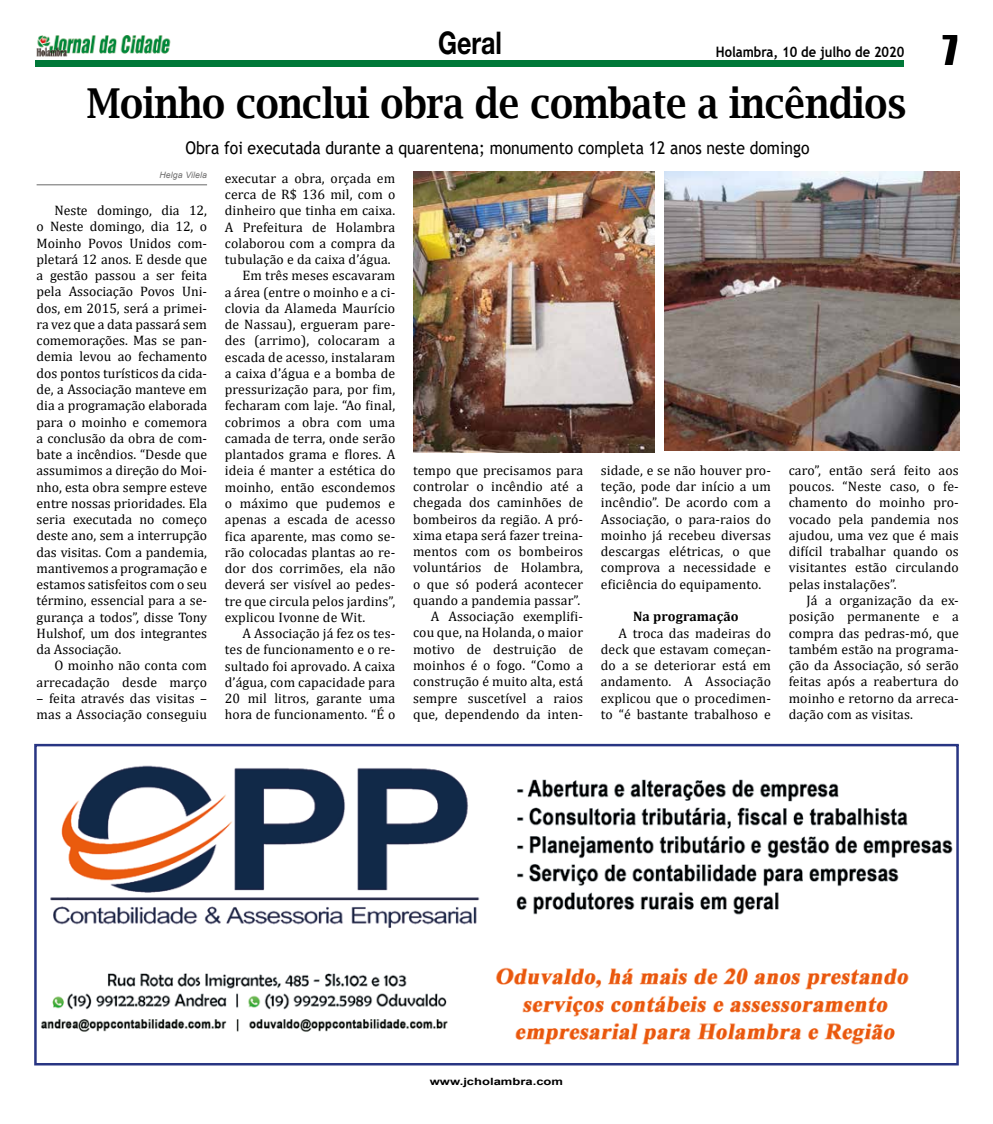
<style>
.page{position:relative;width:993px;height:1124px;background:#fff}
.page>*{position:absolute;margin:0;border:0;box-sizing:border-box;transform-origin:0 0}
.t1{font:600 41.25px "Lucida Bright";letter-spacing:-.01em;color:#000;scale:.9 1}
.t2{font:37.5px "Impact";color:#000}
.t3{font:700 31.25px "Helvetica Neue";color:#000;scale:.8 1}
.t4{font:17.5px "Trebuchet MS";color:#000;scale:.9 1}
.t5{font:700 14.38px "Trebuchet MS";color:#000;scale:.9 1}
.t6{font:13.75px/16.2px "Cambria";letter-spacing:.01em;color:#000;text-align:justify}
.t7{font:700 13.75px "Cambria";letter-spacing:.01em;color:#000}
.t8{font:700 10px "Arial";color:#000;scale:1.3 1}
.t9{font:italic 8.75px "Arial";letter-spacing:.01em;color:#706f6f}
</style>
<div class="page">
<div style="left:35px;top:60px;width:869px;height:7px;background:#007838"></div>
<img style="left:36px;top:35px;width:135px;height:22px">
<hr style="left:37px;top:184px;width:170px;height:1px;background:#878787">
<img style="left:413px;top:172px;width:241px;height:280px">
<img style="left:664px;top:172px;width:294px;height:278px">
<img style="left:37px;top:746px;width:918px;height:299px">
<div style="left:34px;top:743px;width:924px;height:322px;border:2px solid #283583"></div>
<h3 class="t3" style="left:438px;top:24px;width:81px">Geral</h3>
<p class="t5" style="left:715px;top:43px;width:211px">Holambra, 10 de julho de 2020</p>
<h1 class="t1" style="left:87px;top:79px;width:912px">Moinho conclui obra de combate a incêndios</h1>
<p class="t4" style="left:185px;top:137px;width:694px">Obra foi executada durante a quarentena; monumento completa 12 anos neste domingo</p>
<h2 class="t2" style="left:942px;top:21px;width:16px">7</h2>
<p class="t9" style="left:159px;top:169px;width:49px">Helga Vilela</p>
<p class="t6" style="left:37px;top:202px;width:172px;text-indent:18px">Neste domingo, dia 12, o Neste domingo, dia 12, o Moinho Povos Unidos com&shy;pletará 12 anos. E desde que a gestão passou a ser feita pela Associação Povos Uni&shy;dos, em 2015, será a primei&shy;ra vez que a data passará sem comemorações. Mas se pan&shy;demia levou ao fechamento dos pontos turísticos da cida&shy;de, a Associação manteve em dia a programação elaborada para o moinho e comemora a conclusão da obra de com&shy;bate a incêndios. “Desde que assumimos a direção do Moi&shy;nho, esta obra sempre esteve entre nossas prioridades. Ela seria executada no começo deste ano, sem a interrupção das visitas. Com a pandemia, mantivemos a programação e estamos satisfeitos com o seu término, essencial para a se&shy;gurança a todos”, disse Tony Hulshof, um dos integrantes da Associação.</p>
<p class="t6" style="left:37px;top:657px;width:172px;text-align:right">O moinho não conta com arrecadação desde março</p>
<p class="t6" style="left:37px;top:690px;width:172px">– feita através das visitas – mas a Associação conseguiu</p>
<p class="t6" style="left:225px;top:170px;width:172px">executar a obra, orçada em</p>
<p class="t6" style="left:225px;top:186px;width:172px">cerca de R$ 136 mil, com o</p>
<p class="t6" style="left:225px;top:202px;width:172px">dinheiro que tinha em caixa.</p>
<p class="t6" style="left:225px;top:218px;width:172px">A Prefeitura de Holambra</p>
<p class="t6" style="left:225px;top:235px;width:172px">colaborou com a compra da</p>
<p class="t6" style="left:225px;top:251px;width:167px">tubulação e da caixa d’água.</p>
<p class="t6" style="left:242px;top:267px;width:154px">Em três meses escavaram</p>
<p class="t6" style="left:225px;top:283px;width:172px">a área (entre o moinho e a ci-</p>
<p class="t6" style="left:225px;top:300px;width:172px">clovia da Alameda Maurício</p>
<p class="t6" style="left:225px;top:316px;width:172px">de Nassau), ergueram pare-</p>
<p class="t6" style="left:225px;top:332px;width:172px">des (arrimo), colocaram a</p>
<p class="t6" style="left:225px;top:348px;width:172px">escada de acesso, instalaram</p>
<p class="t6" style="left:225px;top:365px;width:172px">a caixa d’água e a bomba de</p>
<p class="t6" style="left:225px;top:381px;width:172px">pressurização para, por fim,</p>
<p class="t6" style="left:225px;top:397px;width:172px">fecharam com laje. “Ao final,</p>
<p class="t6" style="left:225px;top:414px;width:172px">cobrimos a obra com uma</p>
<p class="t6" style="left:225px;top:430px;width:172px">camada de terra, onde serão</p>
<p class="t6" style="left:225px;top:446px;width:172px">plantados grama e flores. A</p>
<p class="t6" style="left:225px;top:462px;width:172px">ideia é manter a estética do</p>
<p class="t6" style="left:225px;top:479px;width:172px">moinho, então escondemos</p>
<p class="t6" style="left:225px;top:495px;width:172px">o máximo que pudemos e</p>
<p class="t6" style="left:225px;top:511px;width:172px">apenas a escada de acesso</p>
<p class="t6" style="left:225px;top:527px;width:172px">fica aparente, mas como se-</p>
<p class="t6" style="left:225px;top:544px;width:172px">rão colocadas plantas ao re-</p>
<p class="t6" style="left:225px;top:560px;width:172px">dor dos corrimões, ela não</p>
<p class="t6" style="left:225px;top:576px;width:172px">deverá ser visível ao pedes-</p>
<p class="t6" style="left:225px;top:592px;width:172px">tre que circula pelos jardins”,</p>
<p class="t6" style="left:225px;top:609px;width:142px">explicou Ivonne de Wit.</p>
<p class="t6" style="left:242px;top:625px;width:154px">A Associação já fez os tes-</p>
<p class="t6" style="left:225px;top:641px;width:172px">tes de funcionamento e o re-</p>
<p class="t6" style="left:225px;top:657px;width:172px">sultado foi aprovado. A caixa</p>
<p class="t6" style="left:225px;top:674px;width:172px">d’água, com capacidade para</p>
<p class="t6" style="left:225px;top:690px;width:172px">20 mil litros, garante uma</p>
<p class="t6" style="left:225px;top:706px;width:172px">hora de funcionamento. “É o</p>
<p class="t6" style="left:413px;top:462px;width:172px;text-align:right">tempo que precisamos para controlar o incêndio até a chegada dos caminhões de bombeiros da região. A pró&shy;xima etapa será fazer treina&shy;mentos com os bombeiros voluntários de Holambra, o que só poderá acontecer quando a pandemia passar”.<br>A Associação exemplifi&shy;cou que, na Holanda, o maior motivo de destruição de moinhos é o fogo. “Como a construção é muito alta, está sempre suscetível a raios que, dependendo da inten-</p>
<p class="t6" style="left:600px;top:462px;width:171px">sidade, e se não houver pro&shy;teção, pode dar início a um incêndio”. De acordo com a Associação, o para-raios do moinho já recebeu diversas descargas elétricas, o que comprova a necessidade e eficiência do equipamento.</p>
<p class="t7" style="left:633px;top:606px;width:107px">Na programação</p>
<p class="t6" style="left:600px;top:624px;width:171px;text-indent:18px">A troca das madeiras do deck que estavam começan&shy;do a se deteriorar está em andamento. A Associação explicou que o procedimen&shy;to “é bastante trabalhoso e</p>
<p class="t6" style="left:788px;top:462px;width:171px">caro”, então será feito aos poucos. “Neste caso, o fe&shy;chamento do moinho pro&shy;vocado pela pandemia nos ajudou, uma vez que é mais difícil trabalhar quando os visitantes estão circulando pelas instalações”.</p>
<p class="t6" style="left:788px;top:592px;width:172px;text-indent:18px">Já a organização da ex&shy;posição permanente e a compra das pedras-mó, que também estão na programa&shy;ção da Associação, só serão feitas após a reabertura do moinho e retorno da arreca&shy;dação com as visitas.</p>
<p class="t8" style="left:429px;top:1074px;width:104px">www.jcholambra.com</p>
</div>
